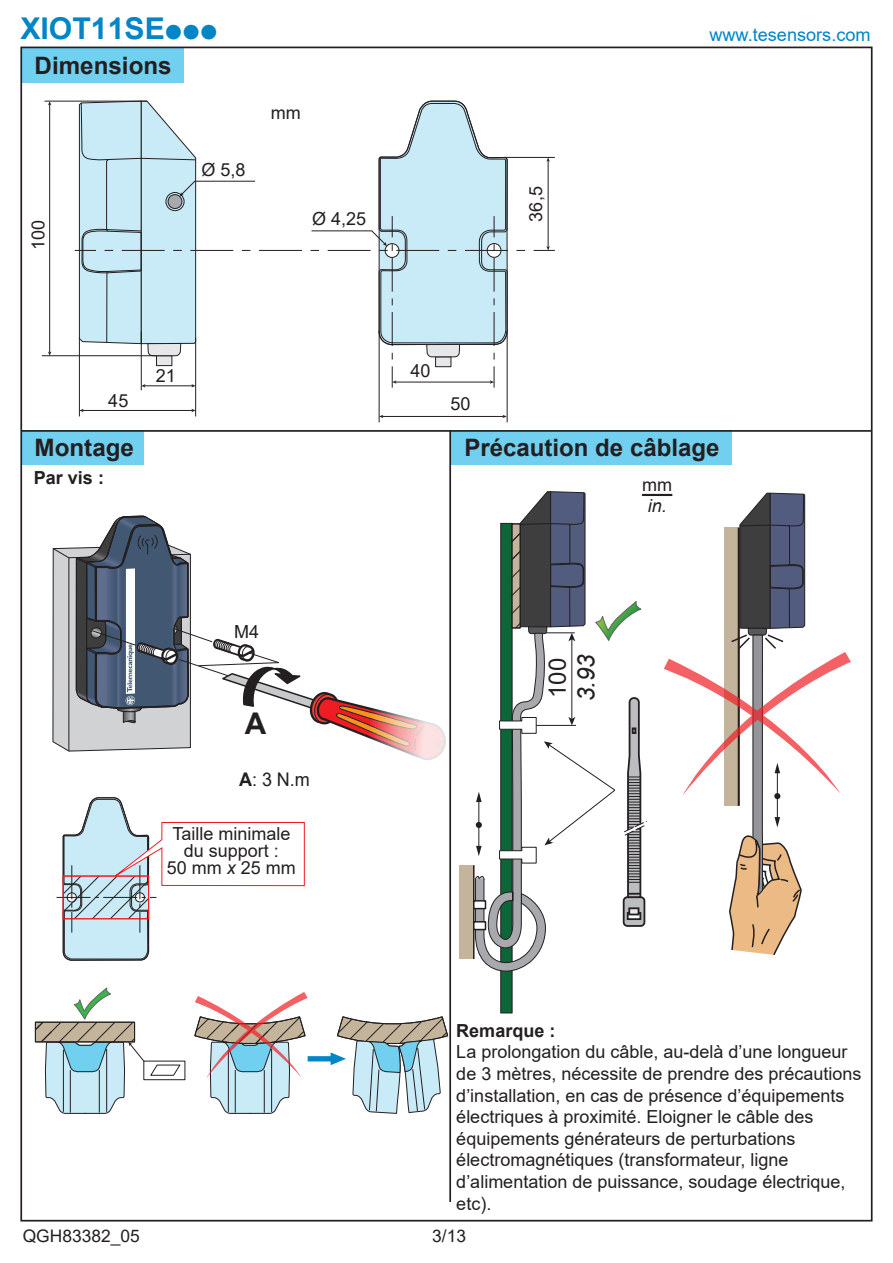
<style>
.page{position:relative;width:893px;height:1263px;background:#fff}
.page>*{position:absolute;margin:0;border:0;box-sizing:border-box;transform-origin:0 0}
.t1{font:700 30px "Arial";color:#0085c7}
.t2{font:700 30px "Arial";color:#231f20}
.t3{font:700 24px "Arial";color:#231f20}
.t4{font:italic 24px "Arial";color:#231f20}
.t5{font:24px "Arial";color:#231f20}
.t6{font:18.9px "Arial";color:#231f20;scale:.96 1}
.t7{font:18px/21.6px "Arial";color:#231f20}
.t8{font:18px "Arial";color:#0085c7}
.t9{font:700 18px "Arial";color:#231f20}
.t10{font:italic 18px "Arial";color:#231f20}
.t11{font:17.4px "Arial";color:#231f20}
.s1{font-family:"Graph Schneider";font-weight:400}
.s2{font-weight:700}
.s3{font-style:italic}
</style>
<div class="page">
<div style="left:22px;top:48px;width:162px;height:34px;background:#71cfef"></div>
<div style="left:451px;top:431px;width:280px;height:34px;background:#71cfef"></div>
<div style="left:22px;top:431px;width:122px;height:34px;background:#71cfef"></div>
<hr style="left:21px;top:430px;width:851px;height:2px;background:#231f20">
<svg style="left:52px;top:515px;width:394px;height:245px"></svg>
<hr style="left:642px;top:494px;width:30px;height:2px;background:#231f20">
<hr style="left:42px;top:355px;width:115px;height:1px;background:#231f20">
<hr style="left:44px;top:101px;width:103px;height:1px;background:#231f20">
<hr style="left:49px;top:104px;width:1px;height:249px;background:#231f20">
<svg style="left:48px;top:351px;width:3px;height:5px"></svg>
<hr style="left:79px;top:338px;width:1px;height:78px;background:#231f20">
<hr style="left:195px;top:338px;width:1px;height:78px;background:#231f20">
<hr style="left:141px;top:332px;width:1px;height:58px;background:#231f20">
<hr style="left:82px;top:410px;width:111px;height:1px;background:#231f20">
<svg style="left:79px;top:409px;width:5px;height:3px"></svg>
<svg style="left:191px;top:409px;width:5px;height:3px"></svg>
<hr style="left:379px;top:331px;width:1px;height:91px;background:#231f20">
<hr style="left:507px;top:330px;width:1px;height:92px;background:#231f20">
<hr style="left:382px;top:416px;width:122px;height:1px;background:#231f20">
<svg style="left:379px;top:415px;width:4px;height:3px"></svg>
<svg style="left:502px;top:415px;width:5px;height:3px"></svg>
<svg style="left:75px;top:101px;width:480px;height:287px"></svg>
<svg style="left:664px;top:493px;width:187px;height:462px"></svg>
<hr style="left:449px;top:430px;width:2px;height:772px;background:#231f20">
<svg style="left:57px;top:797px;width:248px;height:163px"></svg>
<div style="left:63px;top:876px;width:86px;height:43px;border:1px solid #ee1d23"></div>
<svg style="left:74px;top:987px;width:37px;height:33px"></svg>
<svg style="left:35px;top:1022px;width:100px;height:20px;background:#a69984"></svg>
<svg style="left:150px;top:1064px;width:31px;height:12px"></svg>
<div style="left:144px;top:1061px;width:41px;height:19px;border:1px solid #231f20"></div>
<svg style="left:45px;top:1042px;width:99px;height:72px"></svg>
<svg style="left:194px;top:992px;width:254px;height:122px"></svg>
<div style="left:500px;top:523px;width:12px;height:490px;background:#0c6638;border:1px solid #231f20"></div>
<div style="left:459px;top:865px;width:15px;height:94px;background:#c3b49b"></div>
<hr style="left:473px;top:865px;width:2px;height:94px;background:#231f20">
<svg style="left:475px;top:491px;width:173px;height:481px"></svg>
<h1 class="t1" style="left:20px;top:8px;width:199px">XIOT11SE<span class="s1">ppp</span></h1>
<p class="t8" style="left:709px;top:22px;width:163px">www.tesensors.com</p>
<h2 class="t3" style="left:35px;top:49px;width:139px">Dimensions</h2>
<p class="t7" style="left:27px;top:250px;width:32px;rotate:-90deg">100</p>
<p class="t7" style="left:201px;top:159px;width:46px">Ø 5,8</p>
<p class="t7" style="left:271px;top:102px;width:32px">mm</p>
<p class="t7" style="left:312px;top:208px;width:56px">Ø 4,25</p>
<p class="t7" style="left:525px;top:222px;width:37px;rotate:-90deg">36,5</p>
<p class="t7" style="left:108px;top:389px;width:22px">45</p>
<h2 class="t3" style="left:35px;top:431px;width:101px">Montage</h2>
<p class="t9" style="left:34px;top:465px;width:72px">Par vis :</p>
<p class="t7" style="left:156px;top:365px;width:22px">21</p>
<p class="t7" style="left:234px;top:621px;width:27px">M4</p>
<h1 class="t2" style="left:245px;top:703px;width:23px">A</h1>
<p class="t6" style="left:239px;top:766px;width:75px"><span class="s2">A</span>: 3 N.m</p>
<p class="t7" style="left:167px;top:825px;width:131px;line-height:17.1px;text-align:center">Taille minimale du support :<br>50 mm <span class="s3">x</span> 25 mm</p>
<p class="t7" style="left:410px;top:360px;width:22px">40</p>
<p class="t7" style="left:451px;top:393px;width:22px">50</p>
<h2 class="t3" style="left:465px;top:430px;width:256px">Précaution de câblage</h2>
<p class="t7" style="left:642px;top:473px;width:32px">mm</p>
<p class="t10" style="left:648px;top:494px;width:21px">in.</p>
<h2 class="t5" style="left:541px;top:698px;width:42px;rotate:-90deg">100</h2>
<h2 class="t4" style="left:571px;top:701px;width:48px;rotate:-90deg">3.93</h2>
<p class="t9" style="left:456px;top:1018px;width:101px">Remarque :</p>
<p class="t7" style="left:456px;top:1041px;width:407px">La prolongation du câble, au-delà d’une longueur de 3 mètres, nécessite de prendre des précautions d’installation, en cas de présence d’équipements électriques à proximité. Eloigner le câble des équipements générateurs de perturbations électromagnétiques (transformateur, ligne d’alimentation de puissance, soudage électrique, etc).</p>
<p class="t11" style="left:23px;top:1224px;width:119px">QGH83382_05</p>
<p class="t11" style="left:432px;top:1224px;width:35px">3/13</p>
</div>
